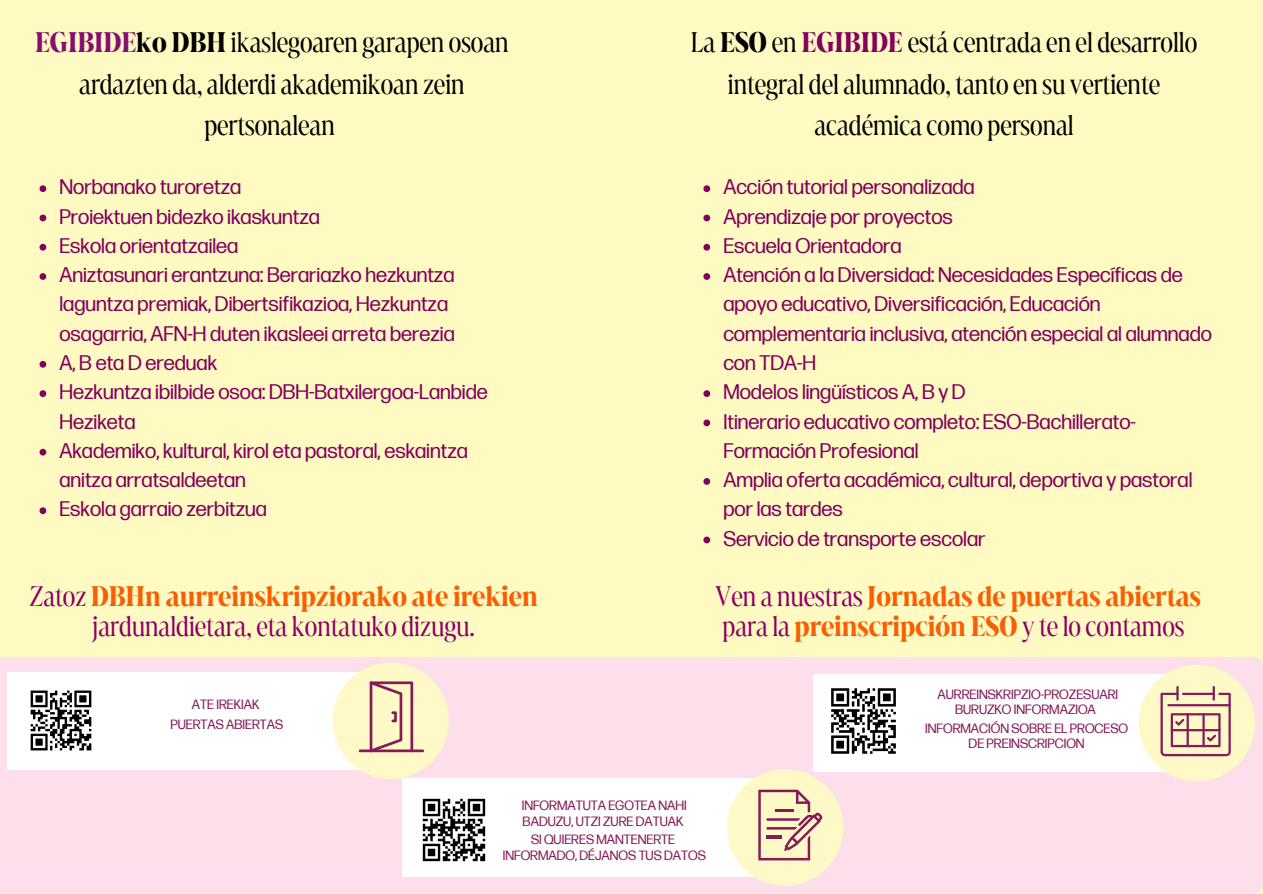
<style>
.page{position:relative;width:1263px;height:894px;background:#fff}
.page>*{position:absolute;margin:0;border:0;box-sizing:border-box;transform-origin:0 0}
.t1{font:30px/41.7px "Marlide Display Regular";color:#000;text-align:center}
.t2{font:30px/29.2px "Marlide Display Bold";color:#f85f03}
.t3{font:30px/29.2px "Marlide Display Regular";color:#8b0067;text-align:center}
.t4{font:21px/29.2px "Forma DJR Deck";color:#82005e}
.t5{font:13.35px/15.3px "Forma DJR Deck";color:#851c58;text-align:center}
.s1{font-family:"Marlide Display Bold";color:#860d71}
.s2{font-family:"Marlide Display Bold"}
.s3{font-family:"Marlide Display Bold";color:#f85f03}
.s4{font-family:"Marlide Display Bold";color:#82005e}
.s5{font-family:"Marlide Display Regular";color:#8b0067}
</style>
<div class="page">
<div style="left:0;top:0;width:1263px;height:893px;background:#fffac2"></div>
<div style="left:0;top:657px;width:1263px;height:236px;background:#fcdfeb"></div>
<div style="left:814px;top:674px;width:387px;height:97px;background:#fff"></div>
<div style="left:1139px;top:664px;width:116px;height:117px;background:#fff9c7;border-radius:50%"></div>
<svg style="left:1160px;top:686px;width:71px;height:70px"></svg>
<img style="left:831px;top:688px;width:65px;height:66px">
<div style="left:8px;top:672px;width:387px;height:97px;background:#fff"></div>
<div style="left:333px;top:662px;width:116px;height:116px;background:#fff9c7;border-radius:50%"></div>
<hr style="left:359px;top:749px;width:65px;height:3px;background:#851c58">
<svg style="left:370px;top:681px;width:43px;height:69px"></svg>
<div style="left:402px;top:778px;width:388px;height:97px;background:#fff"></div>
<div style="left:727px;top:769px;width:116px;height:116px;background:#fff9c7;border-radius:50%"></div>
<svg style="left:758px;top:789px;width:64px;height:71px"></svg>
<img style="left:422px;top:798px;width:64px;height:64px">
<svg style="left:40px;top:185px;width:6px;height:7px"></svg>
<svg style="left:40px;top:214px;width:6px;height:7px"></svg>
<svg style="left:40px;top:244px;width:6px;height:6px"></svg>
<svg style="left:40px;top:273px;width:6px;height:7px"></svg>
<svg style="left:40px;top:361px;width:6px;height:6px"></svg>
<svg style="left:40px;top:390px;width:6px;height:7px"></svg>
<svg style="left:40px;top:448px;width:6px;height:7px"></svg>
<svg style="left:40px;top:507px;width:6px;height:7px"></svg>
<img style="left:30px;top:690px;width:62px;height:61px">
<svg style="left:703px;top:185px;width:7px;height:7px"></svg>
<svg style="left:703px;top:214px;width:7px;height:7px"></svg>
<svg style="left:703px;top:244px;width:7px;height:6px"></svg>
<svg style="left:703px;top:273px;width:7px;height:7px"></svg>
<svg style="left:703px;top:390px;width:7px;height:7px"></svg>
<svg style="left:703px;top:419px;width:7px;height:7px"></svg>
<svg style="left:703px;top:478px;width:7px;height:6px"></svg>
<svg style="left:703px;top:536px;width:7px;height:7px"></svg>
<p class="t1" style="left:35px;top:21px;width:475px"><span class="s1">EGIBIDE</span><span class="s2">ko DBH</span> ikaslegoaren garapen osoan ardazten da,alderdiakademikoan zein pertsonalean</p>
<p class="t4" style="left:59px;top:173px;width:183px">Norbanako turoretza</p>
<p class="t4" style="left:59px;top:202px;width:262px">Proiektuen bidezko ikaskuntza</p>
<p class="t4" style="left:59px;top:232px;width:180px">Eskola orientatzailea</p>
<p class="t4" style="left:59px;top:261px;width:397px">Aniztasunari erantzuna: Berariazko hezkuntza laguntza premiak, Dibertsifikazioa, Hezkuntza osagarria, AFN-H duten ikasleei arreta berezia</p>
<p class="t4" style="left:59px;top:349px;width:159px">A, B eta D ereduak</p>
<p class="t4" style="left:59px;top:378px;width:430px">Hezkuntza ibilbide osoa: DBH-Batxilergoa-Lanbide<br>Heziketa</p>
<p class="t4" style="left:59px;top:436px;width:410px">Akademiko, kultural, kirol eta pastoral, eskaintza anitza arratsaldeetan</p>
<h1 class="t4" style="left:59px;top:495px;width:209px">Eskola garraio zerbitzua</h1>
<p class="t3" style="left:30px;top:581px;width:509px">Zatoz <span class="s3">DBHn aurreinskripziorako ate irekien </span>jardunaldietara,eta kontatuko dizugu.</p>
<p class="t5" style="left:170px;top:695px;width:114px;line-height:20px">ATE IREKIAK<br>PUERTAS ABIERTAS</p>
<p class="t1" style="left:691px;top:21px;width:508px">La <span class="s2">ESO</span> en <span class="s4">EGIBIDE</span> está centradaen el desarrollo integral delalumnado, tanto en su vertiente académicacomo personal</p>
<h1 class="t4" style="left:723px;top:173px;width:253px">Acción tutorial personalizada</h1>
<p class="t4" style="left:723px;top:202px;width:231px">Aprendizaje por proyectos</p>
<p class="t4" style="left:723px;top:232px;width:180px">Escuela Orientadora</p>
<p class="t4" style="left:723px;top:261px;width:490px">Atención a la Diversidad: Necesidades Específicas de apoyo educativo, Diversificación, Educación complementaria inclusiva, atención especial al alumnado con TDA-H</p>
<p class="t4" style="left:723px;top:378px;width:244px">Modelos lingüísticos A, B y D</p>
<p class="t4" style="left:723px;top:407px;width:414px">Itinerario educativo completo: ESO-Bachillerato-<br>Formación Profesional</p>
<p class="t4" style="left:723px;top:466px;width:471px">Amplia oferta académica, cultural, deportiva y pastoral por las tardes</p>
<p class="t4" style="left:723px;top:524px;width:264px">Servicio de transporte escolar</p>
<p class="t2" style="left:715px;top:581px;width:487px"><span class="s5">Ven a nuestras</span>Jornadas de puertas abiertas <span class="s5">parala</span> preinscripción ESO <span class="s5">y telo contamos</span></p>
<h1 class="t5" style="left:937px;top:687px;width:182px">AURREINSKRIPZIO-PROZESUARI<br>BURUZKO INFORMAZIOA</h1>
<h1 class="t5" style="left:925px;top:721px;width:205px">INFORMACIÓN SOBRE EL PROCESO</h1>
<p class="t5" style="left:969px;top:736px;width:118px">DE PREINSCRIPCION</p>
<p class="t5" style="left:522px;top:798px;width:167px;text-align:left">INFORMATUTA EGOTEA NAHI<br>BADUZU, UTZI ZURE DATUAK</p>
<p class="t5" style="left:531px;top:832px;width:146px">SI QUIERES MANTENERTE</p>
<p class="t5" style="left:503px;top:847px;width:204px">INFORMADO, DÉJANOS TUS DATOS</p>
</div>
